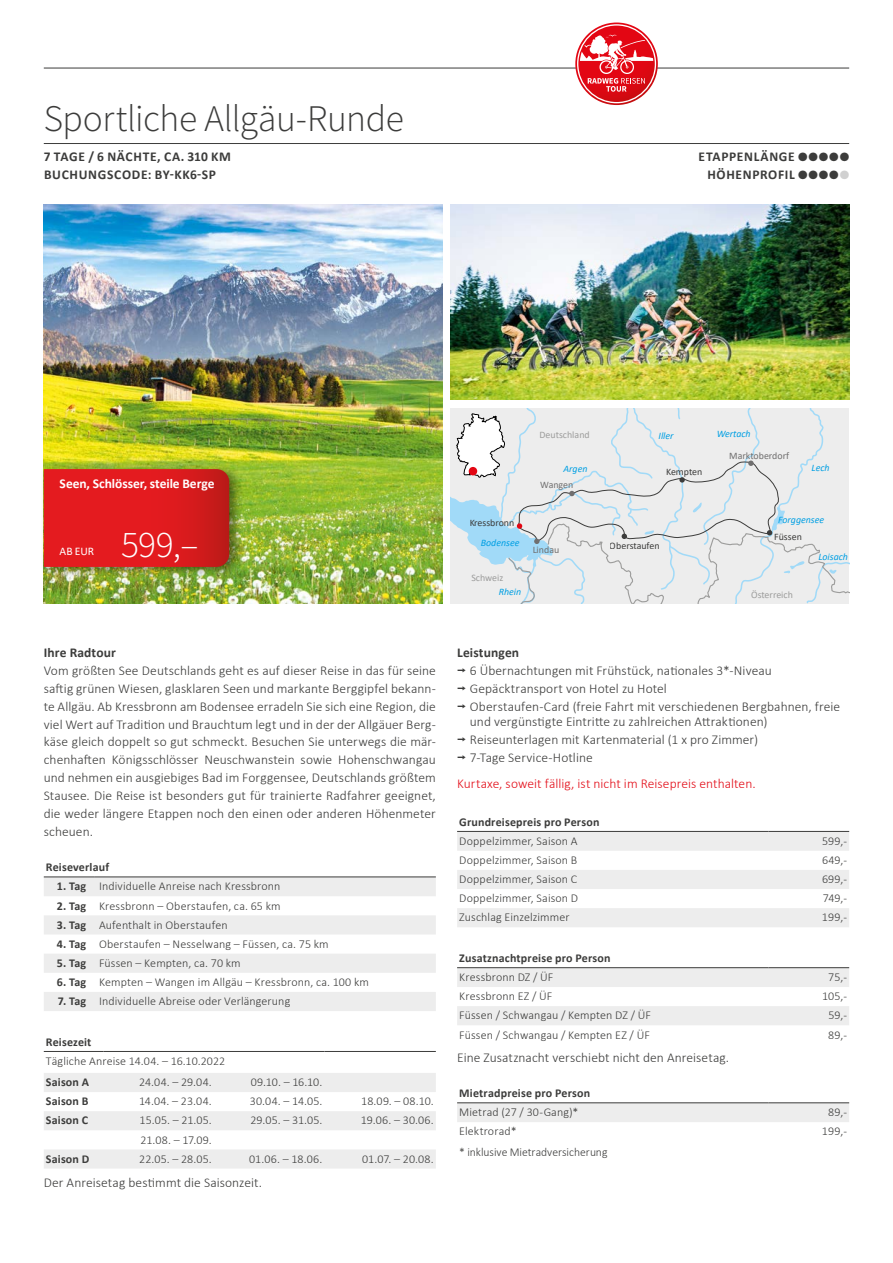
<style>
.page{position:relative;width:893px;height:1263px;background:#fff}
.page>*{position:absolute;margin:0;border:0;box-sizing:border-box;transform-origin:0 0}
.t1{font:300 37.5px "Source Sans Pro";letter-spacing:-.01em;color:#3c3c3b}
.t2{font:300 37.5px "Source Sans Pro";color:#fff}
.t3{font:300 13.5px/18px "Calibri";letter-spacing:.005em;color:#3c3c3b}
.t4{font:700 13.5px/18px "Calibri";letter-spacing:.05em;color:#3c3c3b}
.t5{font:300 13.5px "Calibri";letter-spacing:.005em;color:#e30d18}
.t6{font:700 13.5px "Calibri";letter-spacing:-.005em;color:#fff}
.t7{font:700 13.5px "Calibri";letter-spacing:.01em;color:#3c3c3b}
.t8{font:300 12px "Calibri";letter-spacing:.01em;color:#3c3c3b}
.t9{font:700 12px "Calibri";letter-spacing:.015em;color:#3c3c3b}
.t10{font:11.7px "Calibri";color:#fff}
.t11{font:italic 9.9px "Calibri";color:#009fe3}
.t12{font:9.9px "Calibri";color:#3c3c3b}
.t13{font:9.9px "Calibri";color:#9d9d9c}
.t14{font:9.9px "Calibri";color:#706f6f}
.s1{color:#d0d0d0}
.s2{font-weight:700}
.s3{font-family:"Interstate";font-weight:400}
</style>
<div class="page">
<hr style="left:44px;top:143px;width:805px;height:1px;background:#3c3c3b">
<img style="left:44px;top:204px;width:398px;height:400px">
<img style="left:451px;top:204px;width:398px;height:196px">
<svg style="left:451px;top:408px;width:398px;height:196px;background:#e4e8ea"></svg>
<div style="left:469px;top:467px;width:8px;height:8px;background:#e30613;border-radius:50%"></div>
<svg style="left:44px;top:878px;width:392px;height:133px;fill:#ededed"></svg>
<hr style="left:44px;top:877px;width:51px;height:1px;background:#3c3c3b">
<hr style="left:95px;top:877px;width:341px;height:1px;background:#3c3c3b">
<div style="left:40px;top:463px;width:204px;height:116px;background:#000;opacity:.45"></div>
<svg style="left:44px;top:469px;width:185px;height:98px;background:#dc1b1d"></svg>
<div style="left:457px;top:1103px;width:392px;height:19px;background:#ededed"></div>
<hr style="left:457px;top:1102px;width:311px;height:1px;background:#3c3c3b">
<hr style="left:768px;top:1102px;width:81px;height:1px;background:#3c3c3b">
<svg style="left:457px;top:832px;width:392px;height:95px"></svg>
<hr style="left:457px;top:831px;width:311px;height:1px;background:#3c3c3b">
<hr style="left:768px;top:831px;width:81px;height:1px;background:#3c3c3b">
<svg style="left:457px;top:968px;width:392px;height:57px"></svg>
<hr style="left:457px;top:967px;width:311px;height:1px;background:#3c3c3b">
<hr style="left:768px;top:967px;width:81px;height:1px;background:#3c3c3b">
<svg style="left:44px;top:1073px;width:392px;height:95px"></svg>
<hr style="left:44px;top:1051px;width:59px;height:1px;background:#3c3c3b">
<hr style="left:103px;top:1051px;width:111px;height:1px;background:#3c3c3b">
<hr style="left:214px;top:1051px;width:110px;height:1px;background:#3c3c3b">
<hr style="left:324px;top:1051px;width:112px;height:1px;background:#3c3c3b">
<hr style="left:44px;top:68px;width:805px;height:1px;background:#3c3c3b">
<svg style="left:577px;top:24px;width:79px;height:79px"></svg>
<h1 class="t1" style="left:44px;top:96px;width:362px">Sportliche Allgäu-Runde</h1>
<p class="t4" style="left:44px;top:147px;width:189px">7 TAGE / 6 NÄCHTE, CA. 310 KM<br>BUCHUNGSCODE: BY-KK6-SP</p>
<p class="t4" style="left:699px;top:147px;width:152px;text-align:right">ETAPPENLÄNGE ●●●●●<br>HÖHENPROFIL ●●●●<span class="s1">●</span></p>
<p class="t13" style="left:539px;top:427px;width:52px">Deutschland</p>
<p class="t11" style="left:658px;top:429px;width:17px">Iller</p>
<p class="t11" style="left:717px;top:427px;width:36px">Wertach</p>
<p class="t14" style="left:729px;top:449px;width:61px">Marktoberdorf</p>
<p class="t11" style="left:563px;top:462px;width:26px">Argen</p>
<p class="t11" style="left:812px;top:461px;width:20px">Lech</p>
<p class="t12" style="left:666px;top:464px;width:38px">Kempten</p>
<p class="t6" style="left:60px;top:474px;width:156px">Seen, Schlösser, steile Berge</p>
<p class="t14" style="left:540px;top:478px;width:35px">Wangen</p>
<p class="t10" style="left:60px;top:543px;width:36px">AB EUR</p>
<h1 class="t2" style="left:121px;top:521px;width:79px">599,–</h1>
<p class="t12" style="left:469px;top:516px;width:47px">Kressbronn</p>
<p class="t11" style="left:481px;top:535px;width:40px">Bodensee</p>
<p class="t14" style="left:532px;top:542px;width:28px">Lindau</p>
<p class="t12" style="left:610px;top:538px;width:51px">Oberstaufen</p>
<p class="t11" style="left:778px;top:513px;width:48px">Forggensee</p>
<p class="t11" style="left:818px;top:550px;width:31px">Loisach</p>
<p class="t12" style="left:774px;top:529px;width:29px">Füssen</p>
<p class="t13" style="left:471px;top:571px;width:33px">Schweiz</p>
<p class="t11" style="left:499px;top:585px;width:24px">Rhein</p>
<p class="t13" style="left:751px;top:588px;width:43px">Österreich</p>
<p class="t7" style="left:44px;top:642px;width:74px">Ihre Radtour</p>
<p class="t3" style="left:44px;top:661px;width:394px;text-align:justify">Vom größten See Deutschlands geht es auf dieser Reise in das für seine saftig grünen Wiesen, glasklaren Seen und markante Berggipfel bekann&shy;te Allgäu. Ab Kressbronn am Bodensee erradeln Sie sich eine Region, die viel Wert auf Tradition und Brauchtum legt und in der der Allgäuer Berg&shy;käse gleich doppelt so gut schmeckt. Besuchen Sie unterwegs die mär&shy;chenhaften Königsschlösser Neuschwanstein sowie Hohenschwangau und nehmen ein ausgiebiges Bad im Forggensee, Deutschlands größtem Stausee. Die Reise ist besonders gut für trainierte Radfahrer geeignet, die weder längere Etappen noch den einen oder anderen Höhenmeter scheuen.</p>
<p class="t9" style="left:46px;top:858px;width:65px">Reiseverlauf</p>
<p class="t8" style="left:57px;top:879px;width:225px"><span class="s2">1. Tag</span> Individuelle Anreise nach Kressbronn</p>
<p class="t8" style="left:57px;top:898px;width:225px"><span class="s2">2. Tag</span> Kressbronn – Oberstaufen, ca. 65 km</p>
<p class="t8" style="left:57px;top:917px;width:172px"><span class="s2">3. Tag</span> Aufenthalt in Oberstaufen</p>
<p class="t8" style="left:57px;top:936px;width:273px"><span class="s2">4. Tag</span> Oberstaufen – Nesselwang – Füssen, ca. 75 km</p>
<p class="t8" style="left:57px;top:955px;width:185px"><span class="s2">5. Tag</span> Füssen – Kempten, ca. 70 km</p>
<p class="t8" style="left:57px;top:974px;width:314px"><span class="s2">6. Tag</span> Kempten – Wangen im Allgäu – Kressbronn, ca. 100 km</p>
<p class="t8" style="left:58px;top:994px;width:234px"><span class="s2">7. Tag</span> Individuelle Abreise oder Verlängerung</p>
<p class="t9" style="left:46px;top:1033px;width:47px">Reisezeit</p>
<p class="t8" style="left:46px;top:1053px;width:181px">Tägliche Anreise 14.04. – 16.10.2022</p>
<p class="t9" style="left:46px;top:1074px;width:45px">Saison A</p>
<p class="t8" style="left:139px;top:1075px;width:74px">24.04. – 29.04.</p>
<p class="t8" style="left:251px;top:1075px;width:73px">09.10. – 16.10.</p>
<p class="t9" style="left:46px;top:1093px;width:44px">Saison B</p>
<p class="t8" style="left:139px;top:1094px;width:74px">14.04. – 23.04.</p>
<p class="t8" style="left:250px;top:1094px;width:74px">30.04. – 14.05.</p>
<p class="t8" style="left:361px;top:1094px;width:74px">18.09. – 08.10.</p>
<p class="t9" style="left:46px;top:1112px;width:44px">Saison C</p>
<p class="t8" style="left:139px;top:1113px;width:74px">15.05. – 21.05.</p>
<p class="t8" style="left:250px;top:1113px;width:73px">29.05. – 31.05.</p>
<p class="t8" style="left:361px;top:1113px;width:75px">19.06. – 30.06.</p>
<p class="t8" style="left:140px;top:1132px;width:73px">21.08. – 17.09.</p>
<p class="t9" style="left:46px;top:1150px;width:45px">Saison D</p>
<p class="t8" style="left:139px;top:1151px;width:74px">22.05. – 28.05.</p>
<p class="t8" style="left:249px;top:1151px;width:75px">01.06. – 18.06.</p>
<p class="t8" style="left:362px;top:1151px;width:73px">01.07. – 20.08.</p>
<p class="t3" style="left:44px;top:1173px;width:220px">Der Anreisetag bestimmt die Saisonzeit.</p>
<p class="t3" style="left:457px;top:643px;width:385px"><span class="s2">Leistungen<br></span><span class="s3">¬</span> 6 Übernachtungen mit Frühstück, nationales 3*-Niveau<br><span class="s3">¬</span> Gepäcktransport von Hotel zu Hotel<br><span class="s3">¬</span> Oberstaufen-Card (freie Fahrt mit verschiedenen Bergbahnen, freie</p>
<p class="t3" style="left:457px;top:712px;width:312px;text-indent:13px">und vergünstigte Eintritte zu zahlreichen Attraktionen) <span class="s3">¬</span> Reiseunterlagen mit Kartenmaterial (1 x pro Zimmer) <span class="s3">¬</span> 7-Tage Service-Hotline</p>
<p class="t5" style="left:457px;top:775px;width:300px">Kurtaxe, soweit fällig, ist nicht im Reisepreis enthalten.</p>
<p class="t9" style="left:459px;top:813px;width:142px">Grundreisepreis pro Person</p>
<p class="t8" style="left:459px;top:833px;width:120px">Doppelzimmer, Saison A</p>
<p class="t8" style="left:822px;top:833px;width:26px">599,-</p>
<p class="t8" style="left:459px;top:852px;width:120px">Doppelzimmer, Saison B</p>
<p class="t8" style="left:822px;top:852px;width:27px">649,-</p>
<p class="t8" style="left:459px;top:872px;width:120px">Doppelzimmer, Saison C</p>
<p class="t8" style="left:822px;top:872px;width:26px">699,-</p>
<p class="t8" style="left:459px;top:891px;width:120px">Doppelzimmer, Saison D</p>
<p class="t8" style="left:823px;top:891px;width:26px">749,-</p>
<p class="t8" style="left:459px;top:910px;width:112px">Zuschlag Einzelzimmer</p>
<p class="t8" style="left:822px;top:910px;width:27px">199,-</p>
<p class="t9" style="left:459px;top:949px;width:153px">Zusatznachtpreise pro Person</p>
<p class="t8" style="left:459px;top:970px;width:96px">Kressbronn DZ / ÜF</p>
<p class="t8" style="left:828px;top:970px;width:20px">75,-</p>
<p class="t8" style="left:459px;top:989px;width:95px">Kressbronn EZ / ÜF</p>
<p class="t8" style="left:822px;top:989px;width:26px">105,-</p>
<p class="t8" style="left:459px;top:1008px;width:193px">Füssen / Schwangau / Kempten DZ / ÜF</p>
<p class="t8" style="left:828px;top:1008px;width:20px">59,-</p>
<p class="t8" style="left:459px;top:1027px;width:192px">Füssen / Schwangau / Kempten EZ / ÜF</p>
<p class="t8" style="left:828px;top:1027px;width:20px">89,-</p>
<p class="t3" style="left:457px;top:1049px;width:274px">Eine Zusatznacht verschiebt nicht den Anreisetag.</p>
<p class="t9" style="left:459px;top:1084px;width:133px">Mietradpreise pro Person</p>
<p class="t8" style="left:459px;top:1105px;width:121px">Mietrad (27 / 30-Gang)*</p>
<p class="t8" style="left:828px;top:1105px;width:20px">89,-</p>
<p class="t8" style="left:459px;top:1124px;width:59px">Elektrorad*</p>
<p class="t8" style="left:822px;top:1124px;width:27px">199,-</p>
<p class="t8" style="left:459px;top:1145px;width:150px">* inklusive Mietradversicherung</p>
</div>
